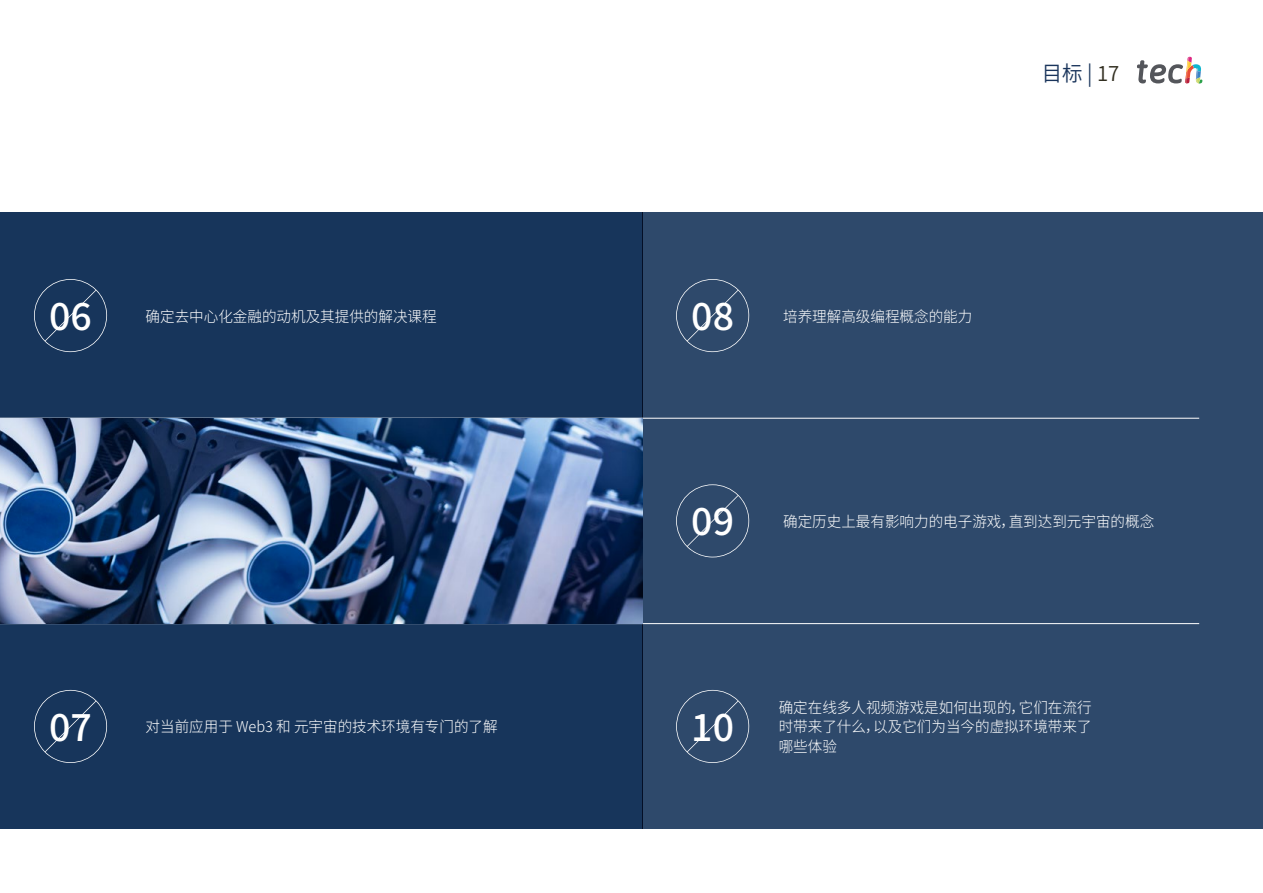
<style>
.page{position:relative;width:1263px;height:893px;background:#fff}
.page>*{position:absolute;margin:0;border:0;box-sizing:border-box;transform-origin:0 0}
.t1{font:500 37.5px "Source Han Sans CN";color:#fff}
.t2{font:21px "Source Han Sans CN";color:#1a355c}
.t3{font:300 15px/19.5px "Source Han Sans CN";color:#fff;text-align:justify}
.s1{color:#312e20}
</style>
<div class="page">
<svg style="left:1137px;top:57px;width:65px;height:27px"></svg>
<div style="left:0;top:213px;width:642px;height:616px;background:#17355b"></div>
<div style="left:642px;top:213px;width:621px;height:616px;background:#2e496b"></div>
<svg style="left:34px;top:279px;width:73px;height:73px"></svg>
<svg style="left:34px;top:690px;width:73px;height:73px"></svg>
<svg style="left:676px;top:279px;width:73px;height:73px"></svg>
<hr style="left:0;top:418px;width:1199px;height:1px;background:#fff">
<hr style="left:0;top:623px;width:1199px;height:1px;background:#fff">
<img style="left:0;top:418px;width:642px;height:206px">
<svg style="left:676px;top:484px;width:73px;height:73px"></svg>
<svg style="left:676px;top:690px;width:73px;height:73px"></svg>
<h1 class="t1" style="left:49px;top:295px;width:44px">06</h1>
<p class="t3" style="left:146px;top:307px;width:293px">确定去中心化金融的动机及其提供的解决课程</p>
<h1 class="t1" style="left:49px;top:706px;width:44px">07</h1>
<p class="t3" style="left:146px;top:717px;width:354px">对当前应用于 Web3 和 元宇宙的技术环境有专门的了解</p>
<h2 class="t2" style="left:1042px;top:61px;width:79px">目标 | <span class="s1">17</span></h2>
<h1 class="t1" style="left:691px;top:295px;width:44px">08</h1>
<p class="t3" style="left:783px;top:307px;width:191px">培养理解高级编程概念的能力</p>
<h1 class="t1" style="left:691px;top:500px;width:44px">09</h1>
<p class="t3" style="left:783px;top:512px;width:373px">确定历史上最有影响力的电子游戏，直到达到元宇宙的概念</p>
<h1 class="t1" style="left:691px;top:706px;width:44px">10</h1>
<p class="t3" style="left:779px;top:698px;width:314px">确定在线多人视频游戏是如何出现的，它们在流行时带来了什么，以及它们为当今的虚拟环境带来了哪些体验</p>
</div>
